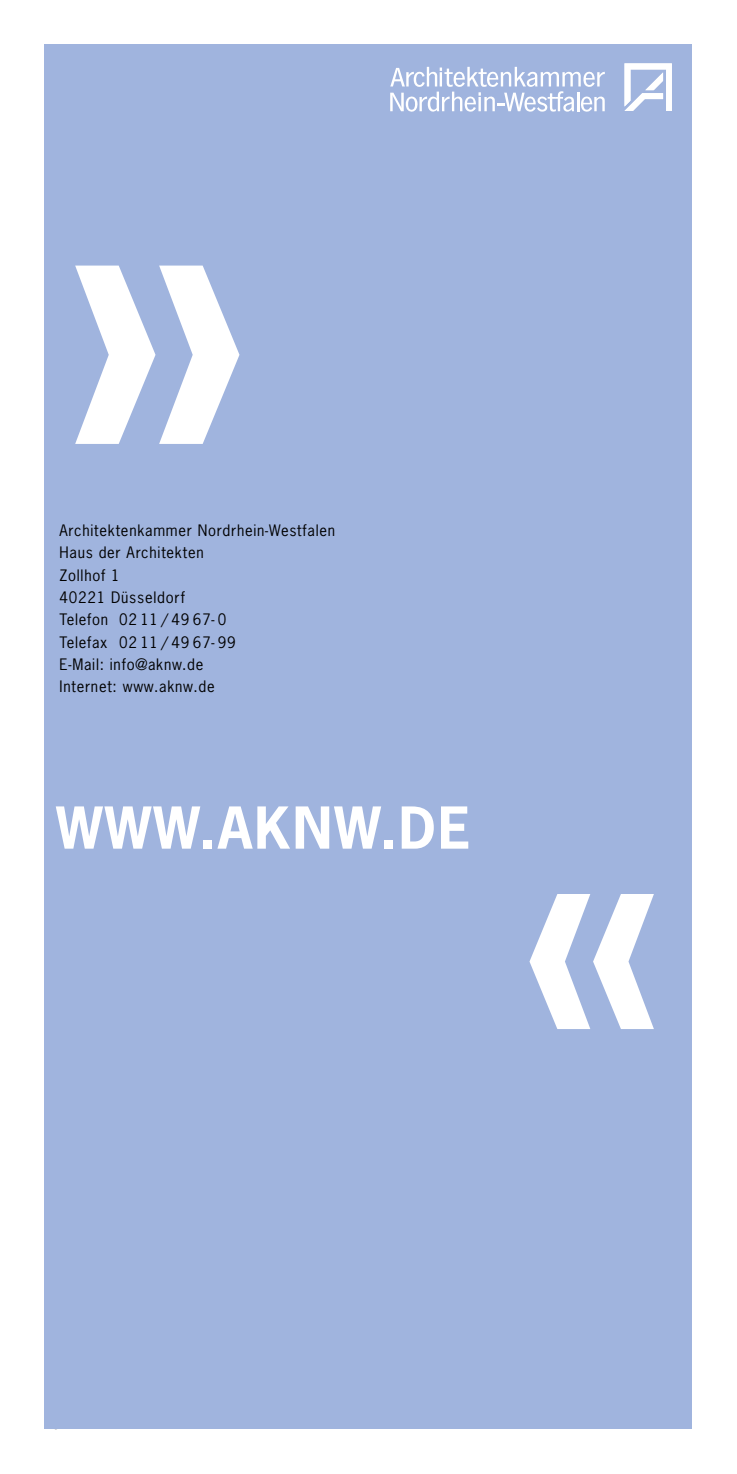
<style>
.page{position:relative;width:737px;height:1474px;background:#fff}
.page>*{position:absolute;margin:0;border:0;box-sizing:border-box;transform-origin:0 0}
.t1{font:700 399.7px "News Gothic Std";color:#fff}
.t2{font:700 302.75px "News Gothic Std";color:#fff}
.t3{font:700 54.25px "News Gothic Std";letter-spacing:.04em;color:#fff}
.t4{font:14.88px/22.4px "News Gothic Std";letter-spacing:.05em;color:#000}
</style>
<div class="page">
<div style="left:45px;top:45px;width:647px;height:1384px;background:#a0b4de"></div>
<svg style="left:390px;top:67px;width:215px;height:45px"></svg>
<svg style="left:624px;top:63px;width:48px;height:48px"></svg>
<h1 class="t1" style="left:60px;top:57px;width:197px">»</h1>
<p class="t4" style="left:60px;top:519px;width:277px">Architektenkammer Nordrhein-Westfalen<br>Haus der Architekten<br>Zollhof 1<br>40221 Düsseldorf<br>Telefon 02 11 / 49 67- 0<br>Telefax 02 11 / 49 67- 99<br>E-Mail: info@aknw.de<br>Internet: www.aknw.de</p>
<h3 class="t3" style="left:56px;top:792px;width:416px">WWW.AKNW.DE</h3>
<h2 class="t2" style="left:517px;top:736px;width:150px">«</h2>
</div>
